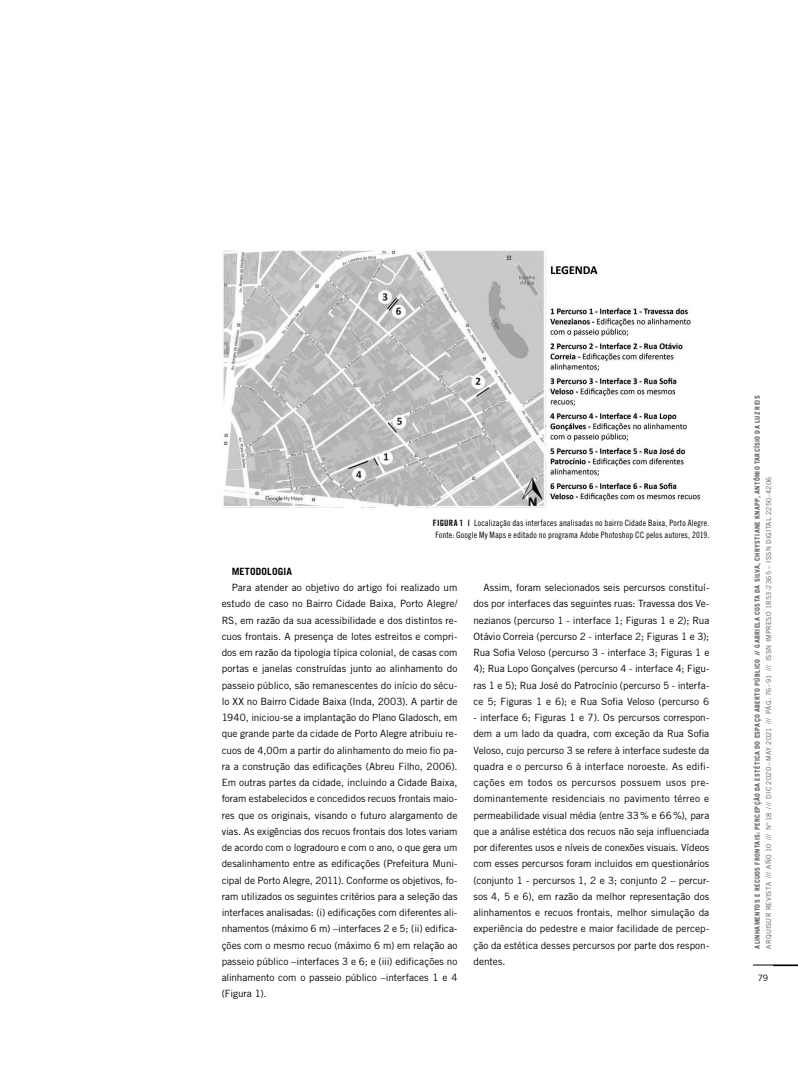
<style>
.page{position:relative;width:798px;height:1081px;background:#fff}
.page>*{position:absolute;margin:0;border:0;box-sizing:border-box;transform-origin:0 0}
.t1{font:10px/16.2px "Trade Gothic LT Std";color:#000;text-align:justify}
.t2{font:700 10px "Trade Gothic LT Std";letter-spacing:.02em;color:#000}
.t3{font:8.75px/12.2px "Trade Gothic LT Std Cn 18";letter-spacing:.01em;color:#000}
.t4{font:8.75px "Trade Gothic LT Std";color:#000}
.t5{font:700 6.88px "Trade Gothic LT Std";letter-spacing:.05em;color:#575756}
.t6{font:6.88px "Trade Gothic LT Std";letter-spacing:.03em;color:#575756}
.s1{font-family:"Trade Gothic LT Std Bd Cn 20"}
</style>
<div class="page">
<img style="left:223px;top:250px;width:477px;height:257px">
<hr style="left:752px;top:965px;width:45px;height:1px;background:#000">
<p class="t3" style="left:433px;top:517px;width:278px"><span class="s1">FIGURA 1 |</span> Localização das interfaces analisadas no bairro Cidade Baixa, Porto Alegre.<br>Fonte: Google My Maps e editado no programa Adobe Photoshop CC pelos autores, 2019.</p>
<p class="t2" style="left:231px;top:565px;width:62px">METODOLOGIA</p>
<p class="t1" style="left:221px;top:579px;width:237px;text-indent:10px">Para atender ao objetivo do artigo foi realizado um estudo de caso no Bairro Cidade Baixa, Porto Alegre/ RS, em razão da sua acessibilidade e dos distintos re&shy;cuos frontais. A presença de lotes estreitos e compri&shy;dos em razão da tipologia típica colonial, de casas com portas e janelas construídas junto ao alinhamento do passeio público, são remanescentes do início do sécu&shy;lo XX no Bairro Cidade Baixa (Inda, 2003). A partir de 1940, iniciou-se a implantação do Plano Gladosch, em que grande parte da cidade de Porto Alegre atribuiu re&shy;cuos de 4,00m a partir do alinhamento do meio fio pa&shy;ra a construção das edificações (Abreu Filho, 2006).<br>Em outras partes da cidade, incluindo a Cidade Baixa, foram estabelecidos e concedidos recuos frontais maio&shy;res que os originais, visando o futuro alargamento de vias. As exigências dos recuos frontais dos lotes variam de acordo com o logradouro e com o ano, o que gera um desalinhamento entre as edificações (Prefeitura Muni&shy;cipal de Porto Alegre, 2011). Conforme os objetivos, fo&shy;ram utilizados os seguintes critérios para a seleção das interfaces analisadas: (i) edificações com diferentes ali&shy;nhamentos (máximo 6 m) –interfaces 2 e 5; (ii) edifica&shy;ções com o mesmo recuo (máximo 6 m) em relação ao passeio público –interfaces 3 e 6; e (iii) edificações no alinhamento com o passeio público –interfaces 1 e 4 (Figura 1).</p>
<p class="t1" style="left:473px;top:579px;width:237px;text-indent:10px">Assim, foram selecionados seis percursos constituí&shy;dos por interfaces das seguintes ruas: Travessa dos Ve&shy;nezianos (percurso 1 - interface 1; Figuras 1 e 2); Rua Otávio Correia (percurso 2 - interface 2; Figuras 1 e 3); Rua Sofia Veloso (percurso 3 - interface 3; Figuras 1 e 4); Rua Lopo Gonçalves (percurso 4 - interface 4; Figu&shy;ras 1 e 5); Rua José do Patrocínio (percurso 5 - interfa&shy;ce 5; Figuras 1 e 6); e Rua Sofia Veloso (percurso 6</p>
<p class="t1" style="left:473px;top:709px;width:237px">- interface 6; Figuras 1 e 7). Os percursos correspon&shy;dem a um lado da quadra, com exceção da Rua Sofia Veloso, cujo percurso 3 se refere à interface sudeste da quadra e o percurso 6 à interface noroeste. As edifi&shy;cações em todos os percursos possuem usos pre&shy;dominantemente residenciais no pavimento térreo e permeabilidade visual média (entre 33% e 66%), para que a análise estética dos recuos não seja influenciada por diferentes usos e níveis de conexões visuais. Vídeos com esses percursos foram incluidos em questionários (conjunto 1 - percursos 1, 2 e 3; conjunto 2 – percur&shy;sos 4, 5 e 6), em razão da melhor representação dos alinhamentos e recuos frontais, melhor simulação da experiência do pedestre e maior facilidade de percep&shy;ção da estética desses percursos por parte dos respon&shy;dentes.</p>
<p class="t5" style="left:752px;top:948px;width:554px;rotate:-90deg">ALINHAMENTOS E RECUOS FRONTAIS: PERCEPÇÃO DA ESTÉTICA DO ESPAÇO ABERTO PÚBLICO // GABRIELA COSTA DA SILVA, CHRYSTIANE KNAPP, ANTÔNIO TARCÍSIO DA LUZ REIS</p>
<p class="t6" style="left:764px;top:948px;width:473px;rotate:-90deg">ARQUISUR REVISTA /// AÑO 10 /// N° 18 /// DIC 2020 – MAY 2021 /// PÁG. 76–91 /// ISSN IMPRESO 1853-2365 – ISSN DIGITAL 2250-4206</p>
<p class="t4" style="left:757px;top:972px;width:12px">79</p>
</div>
